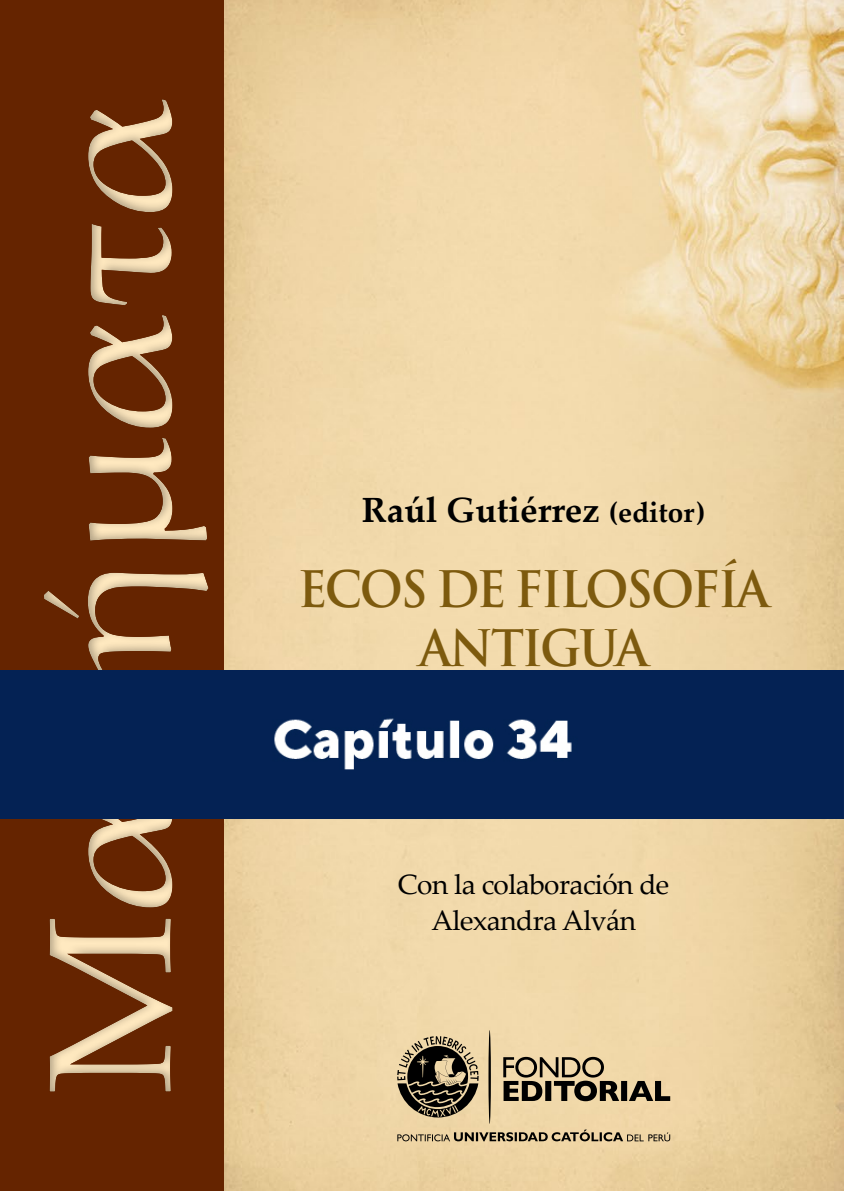
<style>
.page{position:relative;width:844px;height:1191px;background:#fff}
.page>*{position:absolute;margin:0;border:0;box-sizing:border-box;transform-origin:0 0}
.t1{font:700 49px/58.8px "Trajan Pro";letter-spacing:-.05em;color:#7d5a0e;text-align:center;scale:.95 1}
.t2{font:700 35px "Palatino Linotype";color:#000}
.t3{font:28px/36.1px "Palatino Linotype";letter-spacing:-.02em;color:#000;text-align:center}
.s1{font-size:28px}
</style>
<div class="page">
<img style="left:223px;top:0;width:620px;height:1191px">
<div style="left:0;top:0;width:223px;height:1191px;background:#652400"></div>
<div style="left:41px;top:98px;width:168px;height:995px;background:#000;opacity:.3"></div>
<hr style="left:843px;top:0;width:1px;height:1191px;background:#fff4e0">
<svg style="left:397px;top:1030px;width:273px;height:111px;background:#b9a681"></svg>
<div style="left:0;top:670px;width:843px;height:148px;background:#042254"></div>
<p class="t2" style="left:362px;top:485px;width:345px">Raúl Gutiérrez <span class="s1">(editor)</span></p>
<h1 class="t1" style="left:298px;top:561px;width:498px">ECOS DE FILOSOFÍA<br>ANTIGUA</h1>
<p class="t3" style="left:398px;top:865px;width:273px">Con la colaboración de<br>Alexandra Alván</p>
</div>
